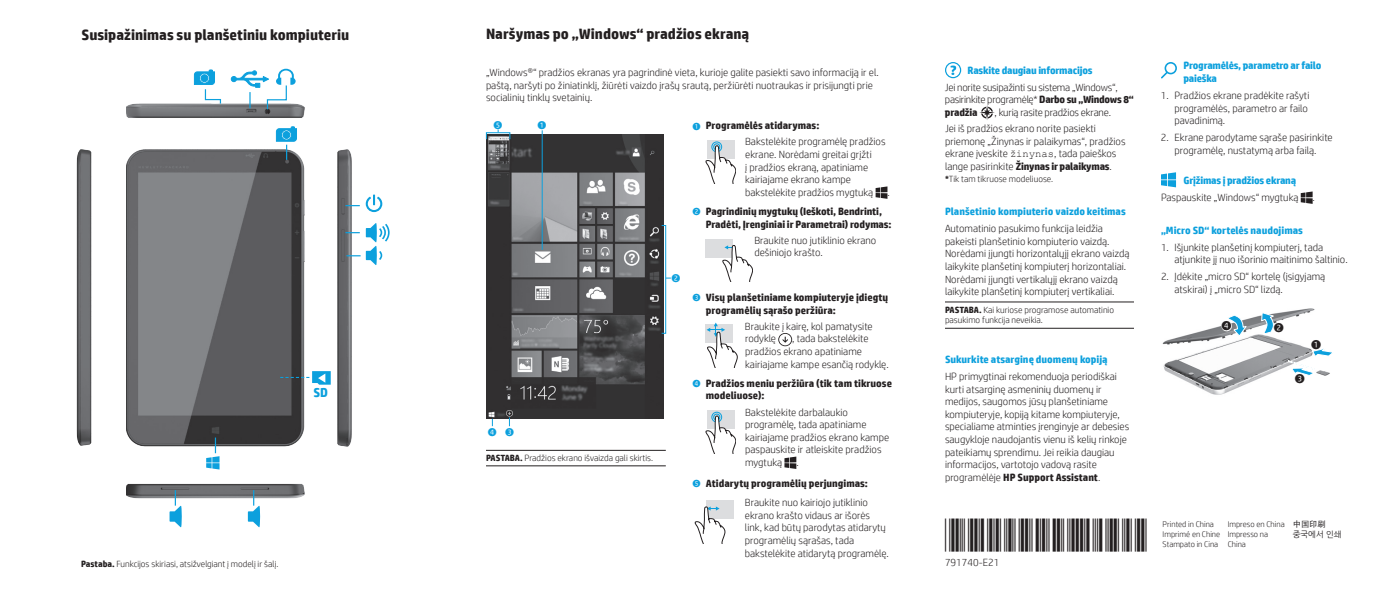
<style>
.page{position:relative;width:1377px;height:594px;background:#fff}
.page>*{position:absolute;margin:0;border:0;box-sizing:border-box;transform-origin:0 0}
.t1{font:700 15px "HP Simplified";color:#231f20}
.t2{font:700 12.9px "HP Simplified";color:#0ca0dd}
.t3{font:12.15px "HP Simplified Bubbles";color:#231f20}
.t4{font:10.65px "HP Simplified Bubbles";color:#0ca0dd}
.t5{font:300 10.5px/12.6px "HP Simplified";color:#231f20}
.t6{font:700 10.5px/12.6px "HP Simplified";color:#231f20}
.t7{font:700 10.5px/12.6px "HP Simplified";letter-spacing:-.015em;color:#0ca0dd}
.t8{font:300 10.5px/12.6px "HP Simplified";letter-spacing:-.025em;color:#231f20}
.t9{font:300 9px/10.8px "HP Simplified";color:#231f20}
.t10{font:300 8.25px/9.9px "HP Simplified";color:#231f20}
.t11{font:8.25px "Nanum Gothic";color:#231f20}
.t12{font:8.25px "Sim Hei";color:#231f20}
.s1{font-weight:700}
.s2{font-family:"Courier New";font-weight:400}
.s3{font-family:"HP Simplified Bubbles";font-weight:400;font-size:9.75px;color:#0ca0dd}
.s4{font-weight:300}
</style>
<div class="page">
<hr style="left:486px;top:450px;width:180px;height:1px;background:#231f20">
<hr style="left:486px;top:466px;width:180px;height:1px;background:#231f20">
<img style="left:486px;top:135px;width:178px;height:284px">
<div style="left:661px;top:225px;width:5px;height:109px;border:1px solid #0ca0dd"></div>
<hr style="left:542px;top:130px;width:1px;height:120px;background:#0ca0dd">
<div style="left:486px;top:132px;width:24px;height:8px;border:1px solid #0ca0dd"></div>
<svg style="left:506px;top:410px;width:7px;height:16px"></svg>
<svg style="left:707px;top:140px;width:27px;height:6px"></svg>
<div style="left:713px;top:143px;width:7px;height:7px;border:1px solid #0ca0dd;border-radius:50%"></div>
<div style="left:712px;top:142px;width:10px;height:10px;border:1px solid #0ca0dd;border-radius:50%"></div>
<svg style="left:706px;top:146px;width:30px;height:37px"></svg>
<svg style="left:876px;top:186px;width:11px;height:13px"></svg>
<div style="left:706px;top:239px;width:27px;height:19px;background:#dcdddf"></div>
<svg style="left:722px;top:245px;width:31px;height:37px"></svg>
<svg style="left:706px;top:323px;width:31px;height:45px"></svg>
<svg style="left:778px;top:333px;width:14px;height:13px"></svg>
<div style="left:707px;top:410px;width:27px;height:19px;background:#dcdddf"></div>
<div style="left:713px;top:414px;width:7px;height:7px;border:1px solid #0ca0dd;border-radius:50%"></div>
<div style="left:712px;top:412px;width:10px;height:10px;border:1px solid #0ca0dd;border-radius:50%"></div>
<svg style="left:706px;top:416px;width:30px;height:37px"></svg>
<svg style="left:784px;top:457px;width:12px;height:12px"></svg>
<div style="left:707px;top:500px;width:27px;height:19px;background:#dcdddf"></div>
<svg style="left:695px;top:507px;width:30px;height:37px"></svg>
<hr style="left:945px;top:302px;width:189px;height:1px;background:#231f20">
<hr style="left:945px;top:328px;width:189px;height:1px;background:#231f20">
<svg style="left:945px;top:62px;width:16px;height:16px"></svg>
<svg style="left:979px;top:105px;width:16px;height:15px"></svg>
<svg style="left:1161px;top:62px;width:16px;height:16px"></svg>
<svg style="left:1161px;top:172px;width:15px;height:15px"></svg>
<svg style="left:1301px;top:191px;width:12px;height:13px"></svg>
<img style="left:1162px;top:308px;width:152px;height:87px">
<svg style="left:1221px;top:312px;width:29px;height:27px"></svg>
<svg style="left:1259px;top:309px;width:73px;height:76px"></svg>
<img style="left:127px;top:103px;width:178px;height:409px">
<img style="left:337px;top:149px;width:22px;height:298px">
<img style="left:76px;top:149px;width:16px;height:297px">
<svg style="left:366px;top:195px;width:16px;height:17px"></svg>
<svg style="left:345px;top:205px;width:15px;height:1px"></svg>
<svg style="left:345px;top:223px;width:45px;height:42px"></svg>
<svg style="left:194px;top:70px;width:28px;height:35px"></svg>
<svg style="left:170px;top:490px;width:12px;height:37px"></svg>
<svg style="left:248px;top:490px;width:12px;height:37px"></svg>
<svg style="left:231px;top:69px;width:65px;height:42px"></svg>
<svg style="left:206px;top:438px;width:14px;height:32px"></svg>
<svg style="left:276px;top:127px;width:21px;height:33px"></svg>
<svg style="left:280px;top:371px;width:51px;height:14px"></svg>
<h1 class="t1" style="left:486px;top:24px;width:265px">Naršymas po „Windows“ pradžios ekraną</h1>
<p class="t5" style="left:486px;top:66px;width:394px">„Windows®“ pradžios ekranas yra pagrindinė vieta, kurioje galite pasiekti savo informaciją ir el. paštą, naršyti po žiniatinklį, žiūrėti vaizdo įrašų srautą, peržiūrėti nuotraukas ir prisijungti prie socialinių tinklų svetainių.</p>
<p class="t4" style="left:538px;top:119px;width:10px">1</p>
<h1 class="t1" style="left:82px;top:25px;width:269px">Susipažinimas su planšetiniu kompiuteriu</h1>
<p class="t7" style="left:967px;top:64px;width:127px">Raskite daugiau informacijos</p>
<p class="t8" style="left:945px;top:80px;width:190px">Jei norite susipažinti su sistema „Windows“, pasirinkite programėlę* <span class="s1">Darbo su „Windows 8“ pradžia</span></p>
<p class="t5" style="left:945px;top:104px;width:168px;line-height:16px;text-indent:50px">, kurią rasite pradžios ekrane.<br>Jei iš pradžios ekrano norite pasiekti</p>
<p class="t5" style="left:945px;top:134px;width:182px">priemonę „Žinynas ir palaikymas“, pradžios ekrane įveskite <span class="s2">žinynas</span>, tada paieškos lange pasirinkite <span class="s1">Žinynas ir palaikymas</span>.</p>
<p class="t9" style="left:945px;top:174px;width:110px"><span class="s1">*</span>Tik tam tikruose modeliuose.</p>
<p class="t7" style="left:945px;top:205px;width:182px">Planšetinio kompiuterio vaizdo keitimas</p>
<p class="t5" style="left:945px;top:222px;width:186px">Automatinio pasukimo funkcija leidžia pakeisti planšetinio kompiuterio vaizdą.<br>Norėdami įjungti horizontalųjį ekrano vaizdą laikykite planšetinį kompiuterį horizontaliai.<br>Norėdami įjungti vertikalųjį ekrano vaizdą laikykite planšetinį kompiuterį vertikaliai.</p>
<p class="t9" style="left:945px;top:304px;width:171px"><span class="s1">PASTABA.</span> Kai kuriose programose automatinio pasukimo funkcija neveikia.</p>
<p class="t7" style="left:945px;top:353px;width:164px">Sukurkite atsarginę duomenų kopiją</p>
<p class="t5" style="left:945px;top:370px;width:186px">HP primygtinai rekomenduoja periodiškai kurti atsarginę asmeninių duomenų ir medijos, saugomos jūsų planšetiniame kompiuteryje, kopiją kitame kompiuteryje, specialiame atminties įrenginyje ar debesies saugykloje naudojantis vienu iš kelių rinkoje pateikiamų sprendimu. Jei reikia daugiau informacijos, vartotojo vadovą rasite programėlėje <span class="s1">HP Support Assistant</span>.</p>
<p class="t4" style="left:494px;top:119px;width:10px">5</p>
<p class="t5" style="left:745px;top:117px;width:142px;line-height:16px;text-indent:-52px"><span class="s3">1</span> <span class="s1">Programėlės atidarymas:<br></span>Bakstelėkite programėlę pradžios</p>
<p class="t5" style="left:745px;top:148px;width:130px">ekrane. Norėdami greitai grįžti į pradžios ekraną, apatiniame kairiajame ekrano kampe bakstelėkite pradžios mygtuką</p>
<p class="t5" style="left:887px;top:186px;width:4px">.</p>
<p class="t6" style="left:706px;top:205px;width:187px;text-indent:-13px"><span class="s3">2</span> Pagrindinių mygtukų (Ieškoti, Bendrinti,<br>Pradėti, Įrenginiai ir Parametrai) rodymas:</p>
<p class="t5" style="left:754px;top:234px;width:123px">Braukite nuo jutiklinio ekrano dešiniojo krašto.</p>
<p class="t6" style="left:706px;top:291px;width:184px;text-indent:-13px"><span class="s3">3</span> Visų planšetiniame kompiuteryje įdiegtų programėlių sąrašo peržiūra:</p>
<p class="t5" style="left:745px;top:320px;width:129px">Braukite į kairę, kol pamatysite rodyklę</p>
<p class="t4" style="left:672px;top:272px;width:10px">2</p>
<p class="t5" style="left:745px;top:332px;width:145px;text-indent:47px">, tada bakstelėkite pradžios ekrano apatiniame kairiajame kampe esančią rodyklę.</p>
<p class="t6" style="left:706px;top:377px;width:188px;text-indent:-13px"><span class="s3">4</span> Pradžios meniu peržiūra (tik tam tikruose modeliuose):</p>
<p class="t5" style="left:745px;top:405px;width:146px">Bakstelėkite darbalaukio programėlę, tada apatiniame kairiajame pradžios ekrano kampe paspauskite ir atleiskite pradžios mygtuką</p>
<p class="t6" style="left:693px;top:452px;width:177px;line-height:20.9px;text-indent:104px"><span class="s4">.<br></span><span class="s3">5</span> Atidarytų programėlių perjungimas:</p>
<p class="t5" style="left:745px;top:496px;width:146px">Braukite nuo kairiojo jutiklinio ekrano krašto vidaus ar išorės link, kad būtų parodytas atidarytų programėlių sąrašas, tada bakstelėkite atidarytą programėlę.</p>
<p class="t2" style="left:313px;top:385px;width:16px">SD</p>
<p class="t4" style="left:506px;top:426px;width:10px">3</p>
<p class="t4" style="left:488px;top:426px;width:10px">4</p>
<p class="t9" style="left:486px;top:452px;width:169px"><span class="s1">PASTABA.</span> Pradžios ekrano išvaizda gali skirtis.</p>
<p class="t9" style="left:81px;top:558px;width:199px"><span class="s1">Pastaba.</span> Funkcijos skiriasi, atsižvelgiant į modelį ir šalį.</p>
<p class="t5" style="left:945px;top:556px;width:56px">791740-E21</p>
<p class="t7" style="left:1184px;top:60px;width:139px">Programėlės, parametro ar failo paieška</p>
<p class="t5" style="left:1175px;top:89px;width:136px;text-indent:-14px">1. Pradžios ekrane pradėkite rašyti programėlės, parametro ar failo pavadinimą.</p>
<p class="t5" style="left:1161px;top:131px;width:173px;text-align:center">2. Ekrane parodytame sąraše pasirinkite programėlę, nustatymą arba failą.</p>
<p class="t7" style="left:1184px;top:174px;width:114px">Grįžimas į pradžios ekraną</p>
<p class="t5" style="left:1161px;top:191px;width:139px">Paspauskite „Windows“ mygtuką</p>
<p class="t5" style="left:1313px;top:191px;width:4px">.</p>
<p class="t7" style="left:1161px;top:224px;width:143px">„Micro SD“ kortelės naudojimas</p>
<p class="t5" style="left:1175px;top:240px;width:175px;text-indent:-14px">1. Išjunkite planšetinį kompiuterį, tada atjunkite jį nuo išorinio maitinimo šaltinio.</p>
<p class="t5" style="left:1175px;top:270px;width:152px;text-indent:-14px">2. Įdėkite „micro SD“ kortelę (įsigyjamą atskirai) į „micro SD“ lizdą.</p>
<p class="t3" style="left:1222px;top:319px;width:11px">4</p>
<p class="t3" style="left:1274px;top:321px;width:11px">2</p>
<p class="t3" style="left:1312px;top:337px;width:11px">1</p>
<p class="t3" style="left:1295px;top:372px;width:11px">3</p>
<p class="t10" style="left:1163px;top:519px;width:59px">Printed in China<br>Imprimé en Chine<br>Stampato in Cina</p>
<p class="t10" style="left:1228px;top:519px;width:58px">Impreso en China<br>Impresso na<br>China</p>
<p class="t12" style="left:1293px;top:520px;width:34px">中国印刷</p>
<p class="t11" style="left:1293px;top:530px;width:50px">중국에서 인쇄</p>
</div>
